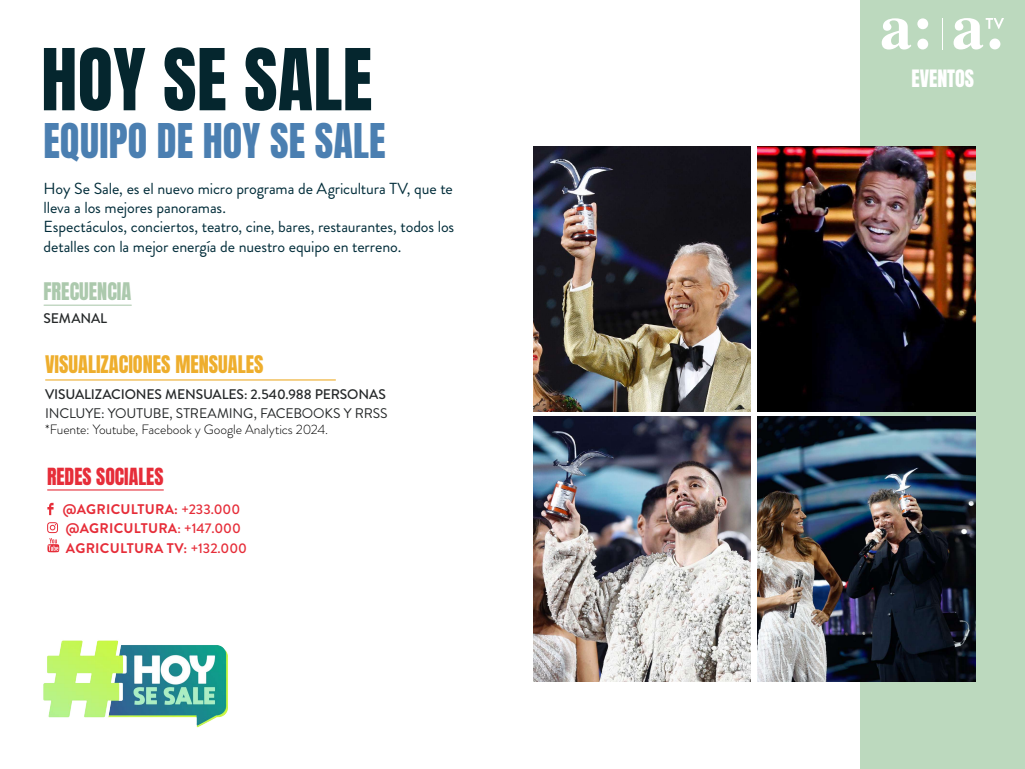
<style>
.page{position:relative;width:1025px;height:769px;background:#fff}
.page>*{position:absolute;margin:0;border:0;box-sizing:border-box;transform-origin:0 0}
.t1{font:72.5px "Anton";letter-spacing:.005em;color:#05262e}
.t2{font:40px "Anton";letter-spacing:.005em;color:#4b7fb1}
.t3{font:20.25px "Anton";color:#eeae2d}
.t4{font:20.25px "Anton";color:#acc9ad}
.t5{font:20px "Anton";color:#fff}
.t6{font:19.75px "Anton";color:#e62d39}
.t7{font:16px/19.4px "Brandon Grotesque";letter-spacing:-.01em;color:#012c39}
.t8{font:700 14px/19.6px "Brandon Grotesque";letter-spacing:.02em;color:#e62d39}
.t9{font:500 13.95px "Brandon Grotesque";letter-spacing:-.01em;color:#252829}
.t10{font:13.95px "Brandon Grotesque";letter-spacing:-.01em;color:#252829}
.t11{font:300 13.5px "Brandon Grotesque";letter-spacing:-.01em;color:#000}
.s1{font-weight:500}
</style>
<div class="page">
<div style="left:860px;top:0;width:164px;height:769px;background:#bcd9be"></div>
<hr style="left:44px;top:305px;width:88px;height:1px;background:#acc9ad">
<img style="left:43px;top:640px;width:185px;height:88px">
<img style="left:533px;top:417px;width:217px;height:265px">
<img style="left:533px;top:146px;width:217px;height:265px">
<img style="left:758px;top:417px;width:217px;height:264px">
<img style="left:758px;top:146px;width:217px;height:265px">
<hr style="left:45px;top:379px;width:291px;height:2px;background:#eeae2d">
<hr style="left:47px;top:489px;width:117px;height:2px;background:#e62d39">
<svg style="left:47px;top:503px;width:7px;height:12px"></svg>
<svg style="left:47px;top:522px;width:12px;height:30px"></svg>
<svg style="left:881px;top:18px;width:30px;height:32px"></svg>
<svg style="left:917px;top:18px;width:11px;height:31px"></svg>
<hr style="left:942px;top:18px;width:1px;height:32px;background:#fff">
<svg style="left:953px;top:18px;width:51px;height:31px"></svg>
<h1 class="t1" style="left:41px;top:43px;width:333px">HOY SE SALE</h1>
<h2 class="t2" style="left:44px;top:121px;width:343px">EQUIPO DE HOY SE SALE</h2>
<p class="t7" style="left:44px;top:179px;width:412px">Hoy Se Sale, es el nuevo micro programa de Agricultura TV, que te lleva a los mejores panoramas.<br>Espectáculos, conciertos, teatro, cine, bares, restaurantes, todos los detalles con la mejor energía de nuestro equipo en terreno.</p>
<p class="t4" style="left:44px;top:281px;width:89px">FRECUENCIA</p>
<p class="t9" style="left:44px;top:308px;width:65px">SEMANAL</p>
<p class="t3" style="left:45px;top:354px;width:220px">VISUALIZACIONES MENSUALES</p>
<p class="t9" style="left:45px;top:385px;width:342px">VISUALIZACIONES MENSUALES: 2.540.988 PERSONAS</p>
<p class="t10" style="left:45px;top:404px;width:344px">INCLUYE: YOUTUBE, STREAMING, FACEBOOKS Y RRSS</p>
<p class="t11" style="left:45px;top:420px;width:285px">*Fuente: Youtube, Facebook y Google Analytics 2024.</p>
<p class="t6" style="left:47px;top:466px;width:118px">REDES SOCIALES</p>
<p class="t8" style="left:63px;top:499px;width:186px">@AGRICULTURA: <span class="s1">+233.000 </span>@AGRICULTURA<span class="s1">: +147.000<br></span>AGRICULTURA TV: <span class="s1">+132.000</span></p>
<p class="t5" style="left:911px;top:69px;width:64px">EVENTOS</p>
</div>
